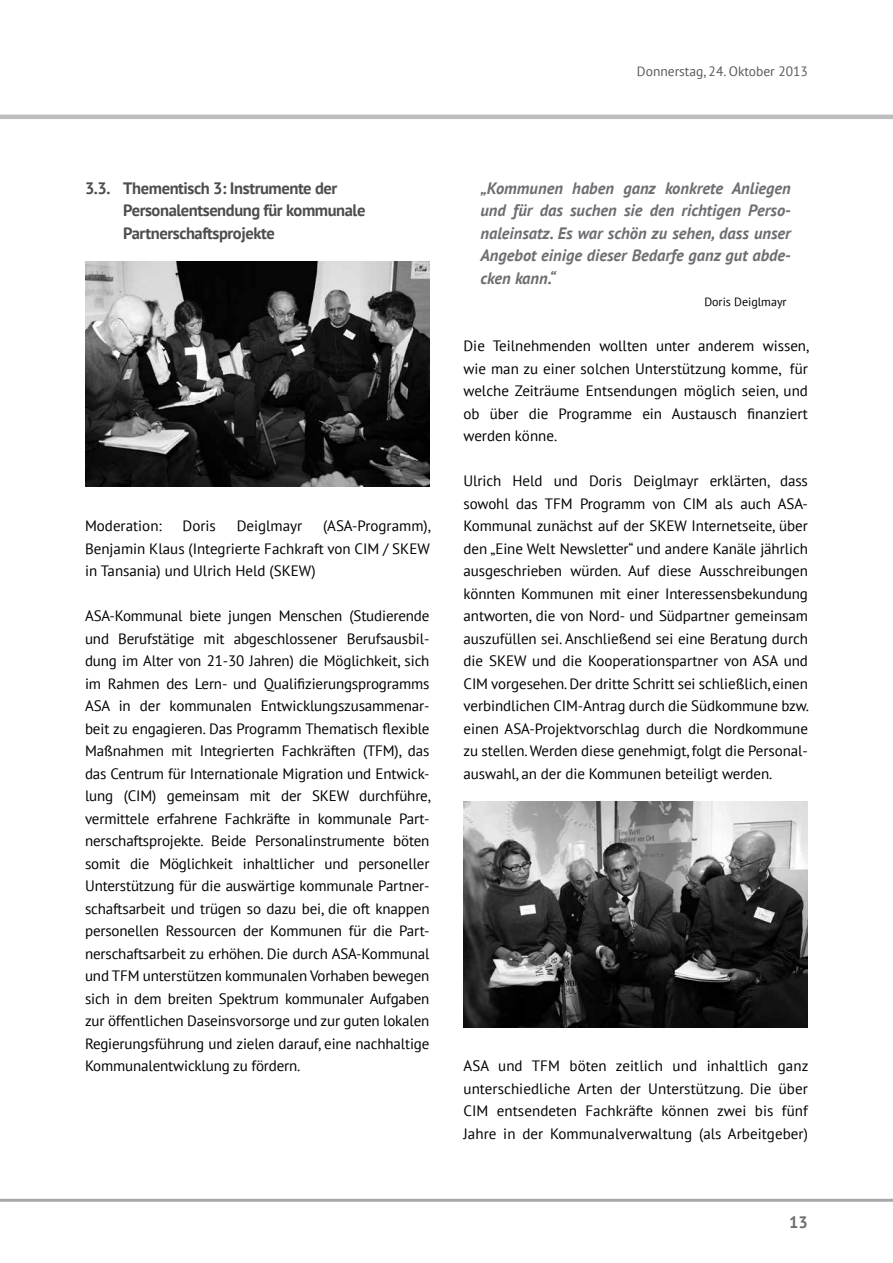
<style>
.page{position:relative;width:893px;height:1263px;background:#fff}
.page>*{position:absolute;margin:0;border:0;box-sizing:border-box;transform-origin:0 0}
.zitat{font:italic 700 16.5px/22.5px "PT Sans";color:#6d6e71;text-align:justify}
.t1{font:700 16.5px/22.5px "PT Sans";letter-spacing:-.025em;color:#4d4d4f}
.t2{font:700 16.5px "PT Sans";color:#6d6e71}
.t3{font:15px/22.5px "PT Sans";color:#000;text-align:justify}
.t4{font:13.5px "PT Sans";color:#58595b}
.Zitatquelle{font:12px "PT Sans";color:#000}
</style>
<div class="page">
<hr style="left:0;top:1199px;width:893px;height:3px;background:#a7a9ac">
<hr style="left:0;top:115px;width:893px;height:4px;background:#bcbec0">
<img style="left:85px;top:261px;width:344px;height:226px">
<img style="left:463px;top:802px;width:345px;height:225px">
<p class="t4" style="left:637px;top:63px;width:172px">Donnerstag, 24. Oktober 2013</p>
<h3 class="t1" style="left:123px;top:176px;width:244px;text-indent:-38px">3.3. Thementisch 3: Instrumente der<br>Personalentsendung für kommunale<br>Partnerschaftsprojekte</h3>
<p class="t3" style="left:85px;top:514px;width:347px;text-indent:238px">(ASA-Programm), Benjamin Klaus (Integrierte Fachkraft von CIM / SKEW in Tansania) und Ulrich Held (SKEW)</p>
<p class="t3" style="left:85px;top:604px;width:347px">ASA-Kommunal biete jungen Menschen (Studierende und Berufstätige mit abgeschlossener Berufsausbil&shy;dung im Alter von 21-30 Jahren) die Möglichkeit, sich im Rahmen des Lern- und Qualifizierungsprogramms ASA in der kommunalen Entwicklungszusammenar&shy;beit zu engagieren. Das Programm Thematisch flexible Maßnahmen mit Integrierten Fachkräften (TFM), das das Centrum für Internationale Migration und Entwick&shy;lung (CIM) gemeinsam mit der SKEW durchführe, vermittele erfahrene Fachkräfte in kommunale Part&shy;nerschaftsprojekte. Beide Personalinstrumente böten somit die Möglichkeit inhaltlicher und personeller Unterstützung für die auswärtige kommunale Partner&shy;schaftsarbeit und trügen so dazu bei, die oft knappen personellen Ressourcen der Kommunen für die Part&shy;nerschaftsarbeit zu erhöhen. Die durch ASA-Kommunal und TFM unterstützen kommunalen Vorhaben bewegen sich in dem breiten Spektrum kommunaler Aufgaben zur öffentlichen Daseinsvorsorge und zur guten lokalen Regierungsführung und zielen darauf, eine nachhaltige Kommunalentwicklung zu fördern.</p>
<p class="t3" style="left:85px;top:514px;width:78px">Moderation:</p>
<p class="t3" style="left:183px;top:514px;width:35px">Doris</p>
<p class="t3" style="left:237px;top:514px;width:67px">Deiglmayr</p>
<p class="zitat" style="left:480px;top:176px;width:312px">„Kommunen haben ganz konkrete Anliegen und für das suchen sie den richtigen Perso&shy;naleinsatz. Es war schön zu sehen, dass unser Angebot einige dieser Bedarfe ganz gut abde&shy;cken kann.“</p>
<p class="Zitatquelle" style="left:704px;top:294px;width:84px">Doris Deiglmayr</p>
<p class="t3" style="left:463px;top:334px;width:347px">Die Teilnehmenden wollten unter anderem wissen, wie man zu einer solchen Unterstützung komme, für welche Zeiträume Entsendungen möglich seien, und ob über die Programme ein Austausch finanziert werden könne.</p>
<p class="t3" style="left:463px;top:469px;width:347px">Ulrich Held und Doris Deiglmayr erklärten, dass sowohl das TFM Programm von CIM als auch ASA-Kommunal zunächst auf der SKEW Internetseite, über den „Eine Welt Newsletter“ und andere Kanäle jährlich ausgeschrieben würden. Auf diese Ausschreibungen könnten Kommunen mit einer Interessensbekundung antworten, die von Nord- und Südpartner gemeinsam auszufüllen sei. Anschließend sei eine Beratung durch die SKEW und die Kooperationspartner von ASA und CIM vorgesehen. Der dritte Schritt sei schließlich, einen verbindlichen CIM-Antrag durch die Südkommune bzw. einen ASA-Projektvorschlag durch die Nordkommune zu stellen. Werden diese genehmigt, folgt die Personal&shy;auswahl, an der die Kommunen beteiligt werden.</p>
<p class="t3" style="left:463px;top:1054px;width:346px">ASA und TFM böten zeitlich und inhaltlich ganz unterschiedliche Arten der Unterstützung. Die über CIM entsendeten Fachkräfte können zwei bis fünf Jahre in der Kommunalverwaltung (als Arbeitgeber)</p>
<p class="t2" style="left:789px;top:1211px;width:20px">13</p>
</div>
